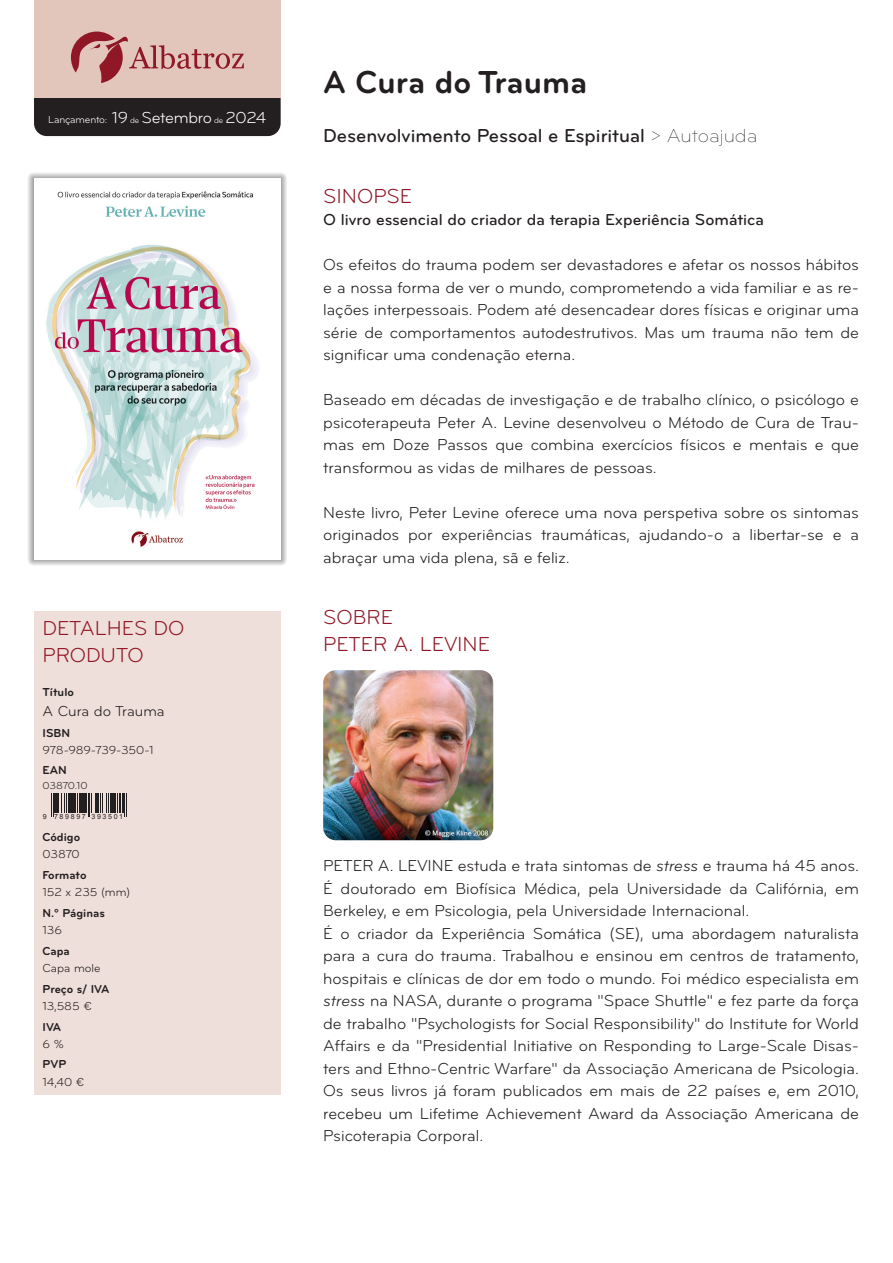
<style>
.page{position:relative;width:893px;height:1263px;background:#fff}
.page>*{position:absolute;margin:0;border:0;box-sizing:border-box;transform-origin:0 0}
.t1{font:57px "Logos Std 2010";color:#901826}
.t2{font:700 33px "Bryant Pro";color:#231f20}
.t3{font:21px/27px "Bryant Pro";color:#901826}
.t4{font:500 19.5px "Bryant Pro";color:#231f20}
.t5{font:16.5px/22.5px "Bryant Pro";color:#231f20;text-align:justify}
.t6{font:500 16.5px "Bryant Pro";color:#231f20}
.t7{font:16.5px "Bryant Pro";letter-spacing:-.015em;color:#fff}
.t8{font:15px "Bryant Pro";color:#231f20}
.t9{font:12px "Bryant Pro";color:#231f20}
.t10{font:700 12px "Bryant Pro";color:#231f20}
.t11{font:10.5px "Bryant Pro";letter-spacing:-.02em;color:#231f20}
.t12{font:7.05px "Arial";letter-spacing:.235em;color:#231f20}
.s1{font-size:10.5px}
.s2{font-size:8.25px}
.s3{font-weight:300}
.s4{font-style:italic}
</style>
<div class="page">
<img style="left:323px;top:670px;width:170px;height:170px">
<div style="left:34px;top:0;width:247px;height:1094px;background:#efdfda"></div>
<svg style="left:51px;top:793px;width:21px;height:24px"></svg>
<hr style="left:74px;top:793px;width:2px;height:20px;background:#231f20">
<hr style="left:79px;top:793px;width:2px;height:20px;background:#231f20">
<hr style="left:82px;top:793px;width:2px;height:20px;background:#231f20">
<hr style="left:85px;top:793px;width:2px;height:20px;background:#231f20">
<svg style="left:88px;top:793px;width:21px;height:24px"></svg>
<hr style="left:110px;top:793px;width:2px;height:20px;background:#231f20">
<hr style="left:113px;top:793px;width:2px;height:20px;background:#231f20">
<svg style="left:117px;top:793px;width:10px;height:24px"></svg>
<div style="left:34px;top:0;width:247px;height:611px;background:#fff"></div>
<div style="left:28px;top:172px;width:259px;height:394px;background:#231f20;opacity:.8"></div>
<img style="left:34px;top:179px;width:247px;height:381px">
<div style="left:34px;top:98px;width:247px;height:38px;background:#231f20"></div>
<div style="left:34px;top:0;width:247px;height:98px;background:#e2c5bb"></div>
<h1 class="t1" style="left:71px;top:25px;width:174px">k</h1>
<p class="t7" style="left:48px;top:109px;width:220px"><span class="s1">Lançamento:</span> 19 <span class="s2">de</span> Setembro <span class="s2">de</span> 2024</p>
<p class="t3" style="left:43px;top:615px;width:143px">DETALHES DO<br>PRODUTO</p>
<p class="t10" style="left:43px;top:685px;width:33px">Título</p>
<p class="t8" style="left:43px;top:703px;width:124px">A Cura do Trauma</p>
<p class="t10" style="left:43px;top:726px;width:29px">ISBN</p>
<p class="t9" style="left:43px;top:743px;width:112px">978-989-739-350-1</p>
<p class="t10" style="left:43px;top:764px;width:26px">EAN</p>
<p class="t11" style="left:43px;top:780px;width:47px">03870.10</p>
<p class="t12" style="left:43px;top:812px;width:82px">9 789897 393501</p>
<p class="t10" style="left:43px;top:831px;width:39px">Código</p>
<p class="t9" style="left:43px;top:848px;width:39px">03870</p>
<p class="t10" style="left:43px;top:869px;width:45px">Formato</p>
<p class="t9" style="left:43px;top:886px;width:89px">152 x 235 (mm)</p>
<p class="t10" style="left:43px;top:907px;width:64px">N.º Páginas</p>
<p class="t9" style="left:43px;top:924px;width:21px">136</p>
<p class="t10" style="left:43px;top:944px;width:29px">Capa</p>
<p class="t9" style="left:43px;top:962px;width:60px">Capa mole</p>
<p class="t10" style="left:43px;top:982px;width:68px">Preço s/ IVA</p>
<p class="t9" style="left:43px;top:999px;width:51px">13,585 €</p>
<p class="t10" style="left:43px;top:1020px;width:20px">IVA</p>
<p class="t9" style="left:43px;top:1037px;width:23px">6 %</p>
<p class="t10" style="left:43px;top:1058px;width:25px">PVP</p>
<p class="t9" style="left:43px;top:1075px;width:43px">14,40 €</p>
<h2 class="t2" style="left:323px;top:64px;width:266px">A Cura do Trauma</h2>
<p class="t4" style="left:323px;top:125px;width:436px">Desenvolvimento Pessoal e Espiritual <span class="s3">&gt; Autoajuda</span></p>
<p class="t3" style="left:323px;top:183px;width:90px">SINOPSE</p>
<p class="t6" style="left:323px;top:211px;width:442px">O livro essencial do criador da terapia Experiência Somática</p>
<p class="t5" style="left:323px;top:254px;width:537px">Os efeitos do trauma podem ser devastadores e afetar os nossos hábitos e a nossa forma de ver o mundo, comprometendo a vida familiar e as re&shy;lações interpessoais. Podem até desencadear dores físicas e originar uma série de comportamentos autodestrutivos. Mas um trauma não tem de significar uma condenação eterna.</p>
<p class="t5" style="left:323px;top:389px;width:537px">Baseado em décadas de investigação e de trabalho clínico, o psicólogo e psicoterapeuta Peter A. Levine desenvolveu o Método de Cura de Trau&shy;mas em Doze Passos que combina exercícios físicos e mentais e que transformou as vidas de milhares de pessoas.</p>
<p class="t5" style="left:323px;top:501px;width:537px">Neste livro, Peter Levine oferece uma nova perspetiva sobre os sintomas originados por experiências traumáticas, ajudando-o a libertar-se e a abraçar uma vida plena, sã e feliz.</p>
<p class="t3" style="left:323px;top:604px;width:168px">SOBRE<br>PETER A. LEVINE</p>
<p class="t5" style="left:323px;top:855px;width:537px;text-align:left">PETER A. LEVINE estuda e trata sintomas de <span class="s4">stress</span> e trauma há 45 anos.<br>É doutorado em Biofísica Médica, pela Universidade da Califórnia, em Berkeley, e em Psicologia, pela Universidade Internacional.<br>É o criador da Experiência Somática (SE), uma abordagem naturalista para a cura do trauma. Trabalhou e ensinou em centros de tratamento, hospitais e clínicas de dor em todo o mundo. Foi médico especialista em <span class="s4">stress</span> na NASA, durante o programa "Space Shuttle" e fez parte da força de trabalho "Psychologists for Social Responsibility" do Institute for World Affairs e da "Presidential Initiative on Responding to Large-Scale Disas&shy;ters and Ethno-Centric Warfare" da Associação Americana de Psicologia.<br>Os seus livros já foram publicados em mais de 22 países e, em 2010, recebeu um Lifetime Achievement Award da Associação Americana de Psicoterapia Corporal.</p>
</div>
